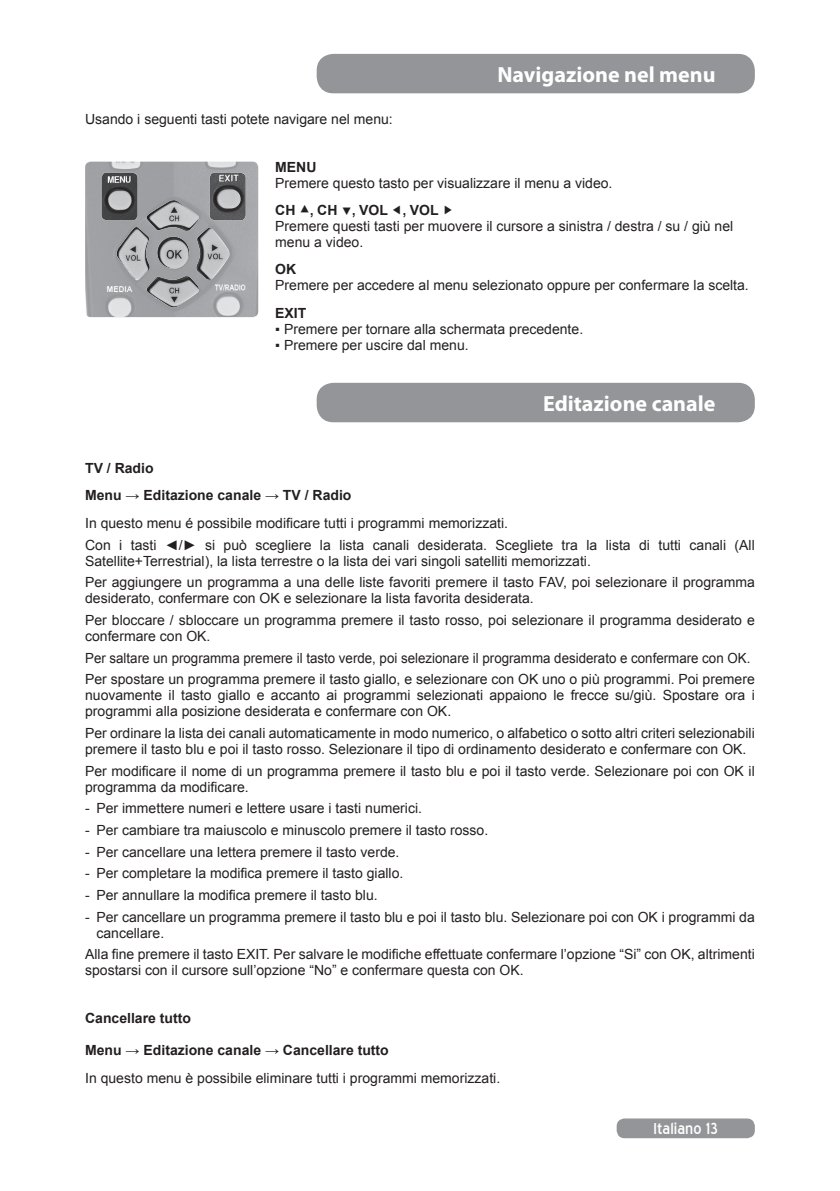
<style>
.page{position:relative;width:840px;height:1191px;background:#fff}
.page>*{position:absolute;margin:0;border:0;box-sizing:border-box;transform-origin:0 0}
.t1{font:700 22px "Myriad Pro";color:#fff}
.t2{font:20px "Blue Highway";color:#fff}
.t3{font:14px/16px "Arial";color:#231f20}
.t4{font:700 14px/27.4px "Arial";color:#231f20}
</style>
<div class="page">
<div style="left:616px;top:1118px;width:138px;height:20px;background:#939598;border-radius:8px"></div>
<div style="left:316px;top:54px;width:438px;height:39px;background:#939598;border-radius:17px"></div>
<div style="left:316px;top:383px;width:438px;height:39px;background:#939598;border-radius:17px"></div>
<svg style="left:90px;top:317px;width:163px;height:1px"></svg>
<img style="left:85px;top:162px;width:173px;height:155px">
<h1 class="t1" style="left:497px;top:60px;width:219px">Navigazione nel menu</h1>
<p class="t3" style="left:85px;top:111px;width:309px">Usando i seguenti tasti potete navigare nel menu:</p>
<p class="t4" style="left:275px;top:153px;width:43px">MENU</p>
<p class="t3" style="left:275px;top:175px;width:338px">Premere questo tasto per visualizzare il menu a video.</p>
<p class="t4" style="left:275px;top:197px;width:165px">CH , CH , VOL , VOL</p>
<p class="t3" style="left:275px;top:218px;width:459px">Premere questi tasti per muovere il cursore a sinistra / destra / su / giù nel menu a video.</p>
<p class="t4" style="left:275px;top:256px;width:22px">OK</p>
<p class="t3" style="left:275px;top:277px;width:475px">Premere per accedere al menu selezionato oppure per confermare la scelta.</p>
<p class="t4" style="left:275px;top:299px;width:33px">EXIT</p>
<p class="t3" style="left:275px;top:321px;width:309px">▪ Premere per tornare alla schermata precedente.</p>
<p class="t3" style="left:275px;top:337px;width:195px">▪ Premere per uscire dal menu.</p>
<h1 class="t1" style="left:542px;top:389px;width:174px">Editazione canale</h1>
<p class="t4" style="left:85px;top:455px;width:268px">TV / Radio<br>Menu → Editazione canale → TV / Radio</p>
<p class="t3" style="left:85px;top:512px;width:670px;line-height:21.6px">In questo menu é possibile modificare tutti i programmi memorizzati.<br>Con i tasti ◄/► si può scegliere la lista canali desiderata. Scegliete tra la lista di tutti canali (All</p>
<p class="t3" style="left:85px;top:550px;width:670px;line-height:21.6px">Satellite+Terrestrial), la lista terrestre o la lista dei vari singoli satelliti memorizzati.<br>Per aggiungere un programma a una delle liste favoriti premere il tasto FAV, poi selezionare il programma</p>
<p class="t3" style="left:85px;top:587px;width:670px;line-height:21.6px">desiderato, confermare con OK e selezionare la lista favorita desiderata.<br>Per bloccare / sbloccare un programma premere il tasto rosso, poi selezionare il programma desiderato e</p>
<p class="t3" style="left:85px;top:625px;width:670px;line-height:21.6px">confermare con OK.<br>Per saltare un programma premere il tasto verde, poi selezionare il programma desiderato e confermare con OK.<br>Per spostare un programma premere il tasto giallo, e selezionare con OK uno o più programmi. Poi premere</p>
<p class="t3" style="left:85px;top:687px;width:670px">nuovamente il tasto giallo e accanto ai programmi selezionati appaiono le frecce su/giù. Spostare ora i programmi alla posizione desiderata e confermare con OK.</p>
<p class="t3" style="left:85px;top:725px;width:670px">Per ordinare la lista dei canali automaticamente in modo numerico, o alfabetico o sotto altri criteri selezionabili premere il tasto blu e poi il tasto rosso. Selezionare il tipo di ordinamento desiderato e confermare con OK.</p>
<p class="t3" style="left:85px;top:763px;width:670px">Per modificare il nome di un programma premere il tasto blu e poi il tasto verde. Selezionare poi con OK il programma da modificare.</p>
<p class="t3" style="left:85px;top:800px;width:338px">- Per immettere numeri e lettere usare i tasti numerici.</p>
<p class="t3" style="left:85px;top:822px;width:404px">- Per cambiare tra maiuscolo e minuscolo premere il tasto rosso.</p>
<p class="t3" style="left:85px;top:844px;width:316px">- Per cancellare una lettera premere il tasto verde.</p>
<p class="t3" style="left:85px;top:865px;width:319px">- Per completare la modifica premere il tasto giallo.</p>
<p class="t3" style="left:85px;top:887px;width:294px">- Per annullare la modifica premere il tasto blu.</p>
<p class="t3" style="left:96px;top:909px;width:659px;text-indent:-11px">- Per cancellare un programma premere il tasto blu e poi il tasto blu. Selezionare poi con OK i programmi da cancellare.</p>
<p class="t3" style="left:85px;top:946px;width:670px">Alla fine premere il tasto EXIT. Per salvare le modifiche effettuate confermare l’opzione “Si” con OK, altrimenti spostarsi con il cursore sull’opzione “No” e confermare questa con OK.</p>
<p class="t4" style="left:85px;top:1005px;width:107px">Cancellare tutto</p>
<p class="t4" style="left:85px;top:1037px;width:305px">Menu → Editazione canale → Cancellare tutto</p>
<p class="t3" style="left:85px;top:1070px;width:416px">In questo menu è possibile eliminare tutti i programmi memorizzati.</p>
<h2 class="t2" style="left:653px;top:1120px;width:66px">Italiano 13</h2>
</div>
